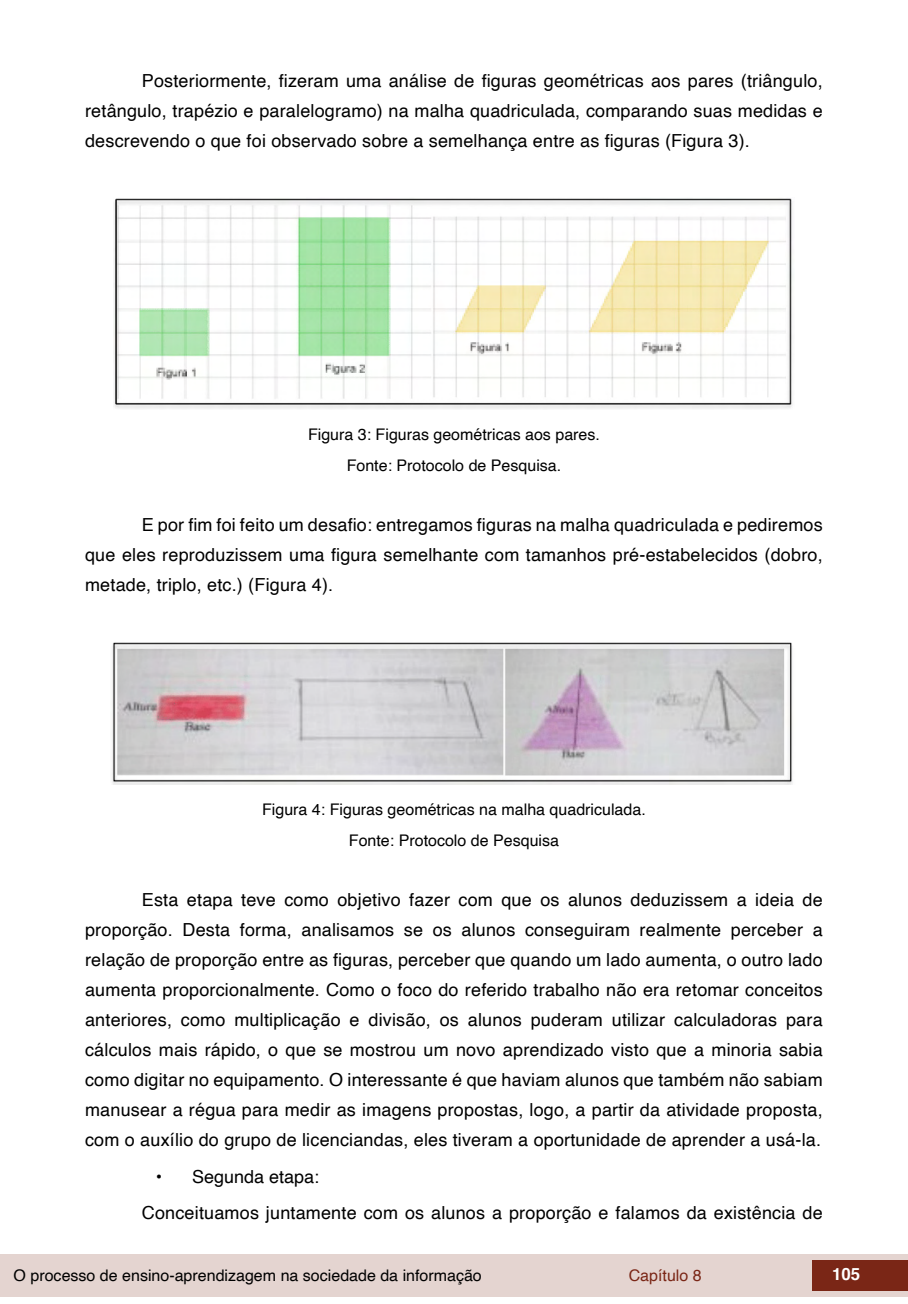
<style>
.page{position:relative;width:908px;height:1304px;background:#fff}
.page>*{position:absolute;margin:0;border:0;box-sizing:border-box;transform-origin:0 0}
.t1{font:18px/30px "Helvetica";letter-spacing:.01em;color:#000;text-align:justify}
.t2{font:700 16.8px "Helvetica";color:#fff}
.t3{font:16px/30.6px "Helvetica";color:#000;text-align:center}
.t4{font:16px "Helvetica";color:#7a2616}
</style>
<div class="page">
<div style="left:0;top:1254px;width:906px;height:43px;background:#e4d4d0"></div>
<div style="left:812px;top:1261px;width:95px;height:30px;background:#7a2616"></div>
<img style="left:113px;top:198px;width:680px;height:211px">
<img style="left:112px;top:642px;width:681px;height:143px">
<p class="t1" style="left:85px;top:66px;width:738px;text-indent:57px">Posteriormente, fizeram uma análise de figuras geométricas aos pares (triângulo, retângulo, trapézio e paralelogramo) na malha quadriculada, comparando suas medidas e descrevendo o que foi observado sobre a semelhança entre as figuras (Figura 3).</p>
<p class="t3" style="left:308px;top:420px;width:293px">Figura 3: Figuras geométricas aos pares.<br>Fonte: Protocolo de Pesquisa.</p>
<p class="t1" style="left:85px;top:510px;width:738px;text-indent:57px">E por fim foi feito um desafio: entregamos figuras na malha quadriculada e pediremos que eles reproduzissem uma figura semelhante com tamanhos pré-estabelecidos (dobro, metade, triplo, etc.) (Figura 4).</p>
<p class="t3" style="left:262px;top:795px;width:385px">Figura 4: Figuras geométricas na malha quadriculada.<br>Fonte: Protocolo de Pesquisa</p>
<p class="t1" style="left:85px;top:885px;width:738px;text-indent:57px">Esta etapa teve como objetivo fazer com que os alunos deduzissem a ideia de proporção. Desta forma, analisamos se os alunos conseguiram realmente perceber a relação de proporção entre as figuras, perceber que quando um lado aumenta, o outro lado aumenta proporcionalmente. Como o foco do referido trabalho não era retomar conceitos anteriores, como multiplicação e divisão, os alunos puderam utilizar calculadoras para cálculos mais rápido, o que se mostrou um novo aprendizado visto que a minoria sabia como digitar no equipamento. O interessante é que haviam alunos que também não sabiam manusear a régua para medir as imagens propostas, logo, a partir da atividade proposta, com o auxílio do grupo de licenciandas, eles tiveram a oportunidade de aprender a usá-la.</p>
<p class="t1" style="left:142px;top:1160px;width:682px;line-height:35.6px;text-indent:14px">• Segunda etapa:<br>Conceituamos juntamente com os alunos a proporção e falamos da existência de</p>
<p class="t3" style="left:14px;top:1260px;width:469px">O processo de ensino-aprendizagem na sociedade da informação</p>
<p class="t4" style="left:628px;top:1263px;width:74px">Capítulo 8</p>
<p class="t2" style="left:831px;top:1261px;width:30px">105</p>
</div>
